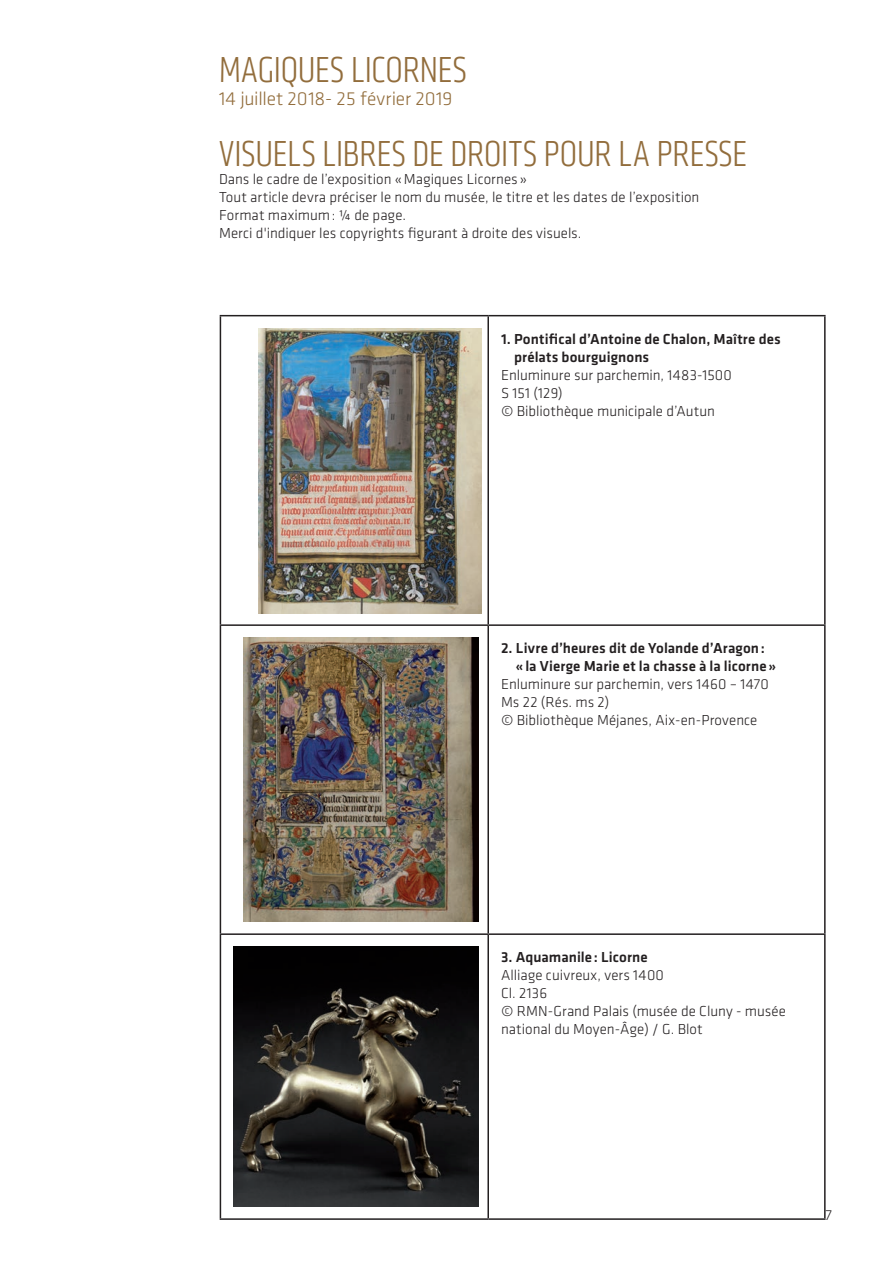
<style>
.page{position:relative;width:893px;height:1263px;background:#fff}
.page>*{position:absolute;margin:0;border:0;box-sizing:border-box;transform-origin:0 0}
.Titre{font:300 condensed 37.5px "Klavika";letter-spacing:.005em;color:#926d3c}
.Titre_CP{font:300 condensed 37.5px "Klavika";letter-spacing:-.005em;color:#926d3c}
.date{font:300 19.5px "Klavika";letter-spacing:-.005em;color:#926d3c}
.Texte{font:300 15px/18px "Klavika";color:#231f20}
.Texte-2{font:500 15px/18px "Klavika";letter-spacing:.005em;color:#231f20}
</style>
<div class="page">
<hr style="left:220px;top:315px;width:268px;height:1px;background:#231f20">
<hr style="left:220px;top:316px;width:1px;height:308px;background:#231f20">
<hr style="left:488px;top:315px;width:338px;height:1px;background:#231f20">
<hr style="left:487px;top:316px;width:2px;height:308px;background:#231f20">
<hr style="left:824px;top:316px;width:2px;height:308px;background:#231f20">
<hr style="left:220px;top:624px;width:268px;height:2px;background:#231f20">
<hr style="left:220px;top:626px;width:1px;height:307px;background:#231f20">
<hr style="left:488px;top:624px;width:338px;height:2px;background:#231f20">
<hr style="left:487px;top:626px;width:2px;height:307px;background:#231f20">
<hr style="left:824px;top:626px;width:2px;height:307px;background:#231f20">
<hr style="left:220px;top:933px;width:268px;height:2px;background:#231f20">
<hr style="left:220px;top:935px;width:1px;height:283px;background:#231f20">
<hr style="left:488px;top:933px;width:338px;height:2px;background:#231f20">
<hr style="left:487px;top:935px;width:2px;height:283px;background:#231f20">
<hr style="left:824px;top:935px;width:2px;height:283px;background:#231f20">
<hr style="left:220px;top:1218px;width:268px;height:2px;background:#231f20">
<hr style="left:488px;top:1218px;width:338px;height:2px;background:#231f20">
<img style="left:259px;top:328px;width:222px;height:285px">
<img style="left:243px;top:638px;width:235px;height:283px">
<img style="left:233px;top:947px;width:245px;height:259px">
<p class="Titre_CP" style="left:219px;top:49px;width:249px">MAGIQUES LICORNES</p>
<p class="date" style="left:219px;top:86px;width:235px">14 juillet 2018- 25 février 2019</p>
<p class="Titre" style="left:219px;top:133px;width:530px">VISUELS LIBRES DE DROITS POUR LA PRESSE</p>
<p class="Texte" style="left:219px;top:170px;width:309px">Dans le cadre de l’exposition «Magiques Licornes »</p>
<p class="Texte" style="left:219px;top:188px;width:482px">Tout article devra préciser le nom du musée, le titre et les dates de l’exposition</p>
<p class="Texte" style="left:219px;top:206px;width:189px">Format maximum: ¼ de page.</p>
<p class="Texte" style="left:219px;top:224px;width:364px">Merci d'indiquer les copyrights figurant à droite des visuels.</p>
<p class="Texte-2" style="left:514px;top:330px;width:268px;text-indent:-13px">1. Pontifical d’Antoine de Chalon, Maître des prélats bourguignons</p>
<p class="Texte" style="left:501px;top:366px;width:232px">Enluminure sur parchemin, 1483-1500</p>
<p class="Texte" style="left:501px;top:384px;width:63px">S 151 (129)</p>
<p class="Texte" style="left:501px;top:402px;width:216px">© Bibliothèque municipale d’Autun</p>
<p class="Texte-2" style="left:516px;top:639px;width:262px;text-indent:-15px">2. Livre d’heures dit de Yolande d’Aragon: «la Vierge Marie et la chasse à la licorne»</p>
<p class="Texte" style="left:501px;top:675px;width:269px">Enluminure sur parchemin, vers 1460 – 1470</p>
<p class="Texte" style="left:501px;top:693px;width:110px">Ms 22 (Rés. ms 2)</p>
<p class="Texte" style="left:501px;top:711px;width:258px">© Bibliothèque Méjanes, Aix-en-Provence</p>
<p class="Texte-2" style="left:501px;top:948px;width:148px">3. Aquamanile : Licorne</p>
<p class="Texte" style="left:501px;top:966px;width:164px">Alliage cuivreux, vers 1400</p>
<p class="Texte" style="left:501px;top:984px;width:48px">Cl. 2136</p>
<p class="Texte" style="left:501px;top:1002px;width:286px">© RMN-Grand Palais (musée de Cluny - musée national du Moyen-Âge) / G. Blot</p>
<p class="Texte" style="left:826px;top:1206px;width:8px">7</p>
</div>
